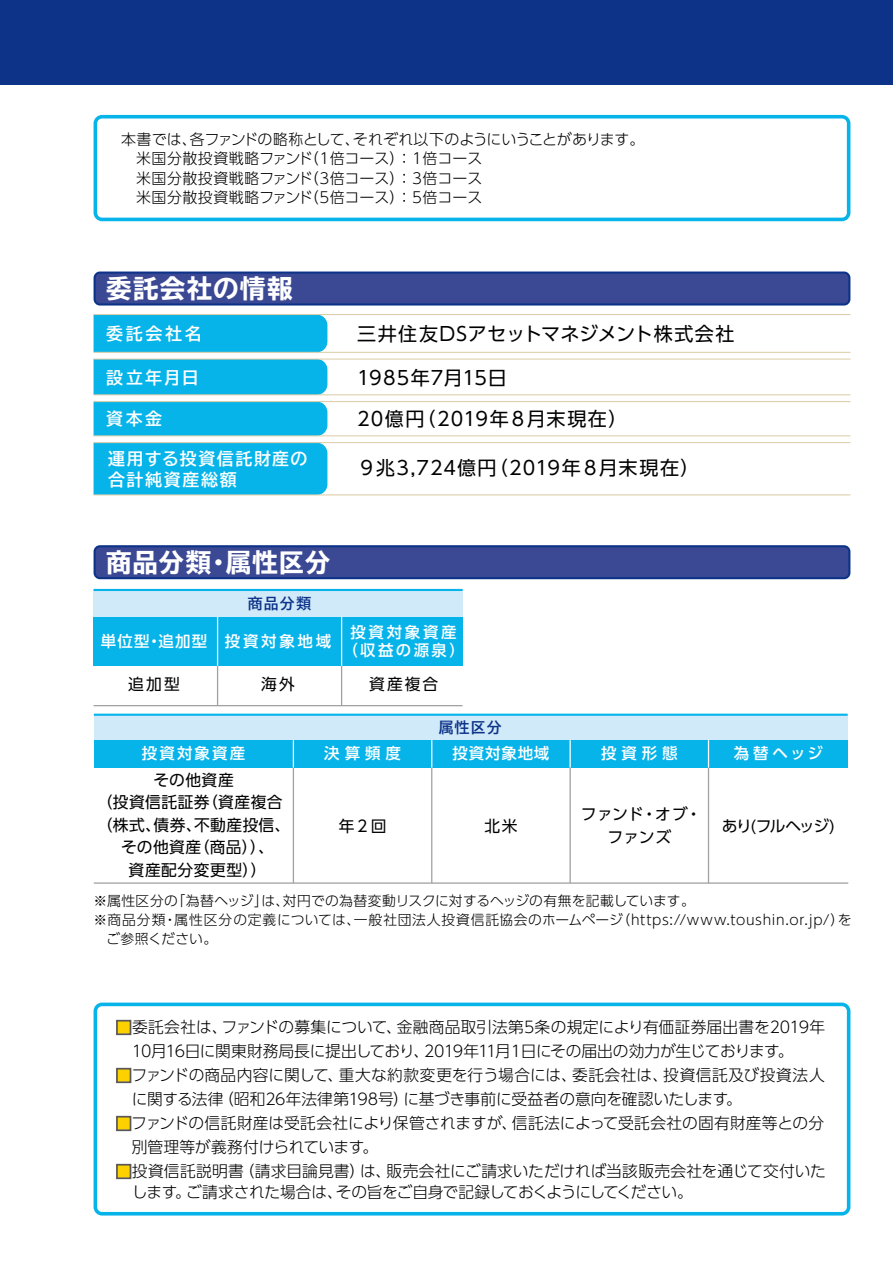
<style>
.page{position:relative;width:893px;height:1263px;background:#fff}
.page>*{position:absolute;margin:0;border:0;box-sizing:border-box;transform-origin:0 0}
.t1{font:700 expanded 25.5px "TBUD Go Std";letter-spacing:.045em;color:#fff}
.t2{font:19.05px/41.2px "UD Shin Go Pro";letter-spacing:.04em;color:#000}
.t3{font:700 16.95px/21.3px "TBUD Go Std";letter-spacing:.1em;color:#fff}
.t4{font:300 15.75px/24px "UD Shin Go Pro";letter-spacing:-.01em;color:#000}
.t5{font:15.75px/22.5px "UD Shin Go Pro";letter-spacing:.03em;color:#000;text-align:center}
.t6{font:500 15.45px "UD Shin Go Pro";letter-spacing:.155em;color:#fff}
.t7{font:500 15.45px/18.1px "UD Shin Go Pro";letter-spacing:.175em;color:#fff;text-align:center}
.t8{font:300 15px/19.5px "UD Shin Go Pro";color:#000}
.t9{font:700 14.85px "TBUD Go Std";letter-spacing:.075em;color:#0c3388}
.t10{font:300 13.8px "UD Shin Go Pro";letter-spacing:.035em;color:#000}
.t11{font:300 13.8px "UD Shin Go Pro";letter-spacing:.01em;color:#000}
.t12{font:300 13.8px "UD Shin Go Pro";color:#000}
.s1{color:#fdd000}
</style>
<div class="page">
<svg style="left:94px;top:115px;width:756px;height:106px"></svg>
<svg style="left:94px;top:1002px;width:756px;height:213px"></svg>
<div style="left:94px;top:315px;width:233px;height:37px;background:#06b4ea"></div>
<div style="left:94px;top:360px;width:233px;height:34px;background:#06b4ea"></div>
<div style="left:94px;top:402px;width:233px;height:33px;background:#06b4ea"></div>
<div style="left:94px;top:443px;width:233px;height:51px;background:#06b4ea"></div>
<hr style="left:94px;top:352px;width:756px;height:1px;background:#dbcba5">
<hr style="left:94px;top:314px;width:756px;height:1px;background:#dbcba5">
<hr style="left:94px;top:394px;width:756px;height:1px;background:#dbcba5">
<hr style="left:94px;top:359px;width:756px;height:1px;background:#dbcba5">
<hr style="left:94px;top:435px;width:756px;height:1px;background:#dbcba5">
<hr style="left:94px;top:401px;width:756px;height:1px;background:#dbcba5">
<hr style="left:94px;top:494px;width:756px;height:1px;background:#dbcba5">
<hr style="left:94px;top:442px;width:756px;height:1px;background:#dbcba5">
<svg style="left:94px;top:271px;width:756px;height:35px;background:#3a4a95"></svg>
<div style="left:94px;top:715px;width:754px;height:52px;background:#d1eafa"></div>
<div style="left:94px;top:740px;width:754px;height:27px;background:#06b4ea"></div>
<svg style="left:94px;top:545px;width:756px;height:34px;background:#364693"></svg>
<div style="left:94px;top:590px;width:369px;height:27px;background:#d1eafa"></div>
<hr style="left:94px;top:882px;width:754px;height:2px;background:#9fa0a0">
<hr style="left:293px;top:767px;width:1px;height:116px;background:#9fa0a0">
<svg style="left:293px;top:740px;width:1px;height:27px"></svg>
<div style="left:94px;top:617px;width:369px;height:49px;background:#06b4ea"></div>
<hr style="left:94px;top:705px;width:369px;height:1px;background:#9fa0a0">
<hr style="left:217px;top:666px;width:1px;height:40px;background:#9fa0a0">
<hr style="left:341px;top:666px;width:1px;height:40px;background:#9fa0a0">
<hr style="left:217px;top:617px;width:1px;height:49px;background:#fff">
<hr style="left:341px;top:617px;width:1px;height:49px;background:#fff">
<hr style="left:94px;top:589px;width:369px;height:2px;background:#06b4ea">
<hr style="left:94px;top:714px;width:754px;height:2px;background:#06b4ea">
<hr style="left:569px;top:767px;width:2px;height:116px;background:#9fa0a0">
<hr style="left:569px;top:740px;width:2px;height:27px;background:#fff">
<hr style="left:431px;top:767px;width:1px;height:116px;background:#9fa0a0">
<svg style="left:431px;top:740px;width:1px;height:27px"></svg>
<hr style="left:708px;top:767px;width:1px;height:116px;background:#9fa0a0">
<svg style="left:708px;top:740px;width:1px;height:27px"></svg>
<div style="left:116px;top:1020px;width:15px;height:15px;border:2px solid #595757"></div>
<div style="left:116px;top:1068px;width:15px;height:15px;border:2px solid #595757"></div>
<div style="left:116px;top:1116px;width:15px;height:15px;border:2px solid #595757"></div>
<div style="left:116px;top:1164px;width:15px;height:15px;border:2px solid #595757"></div>
<div style="left:0;top:0;width:893px;height:85px;background:#0c3388"></div>
<p class="t8" style="left:136px;top:129px;width:510px;text-indent:-15px">本書では、各ファンドの略称として、それぞれ以下のようにいうことがあります。米国分散投資戦略ファンド（1倍コース）：1倍コース<br>米国分散投資戦略ファンド（3倍コース）：3倍コース<br>米国分散投資戦略ファンド（5倍コース）：5倍コース</p>
<h1 class="t1" style="left:106px;top:274px;width:188px">委託会社の情報</h1>
<p class="t3" style="left:106px;top:323px;width:97px">委託会社名</p>
<p class="t3" style="left:106px;top:367px;width:94px">設立年月日</p>
<p class="t3" style="left:106px;top:408px;width:57px">資本金</p>
<p class="t3" style="left:108px;top:448px;width:201px">運用する投資信託財産の合計純資産総額</p>
<p class="t2" style="left:357px;top:313px;width:379px">三井住友DSアセットマネジメント株式会社</p>
<p class="t2" style="left:357px;top:356px;width:272px">1985年7月15日<br>20億円（2019年８月末現在）</p>
<p class="t2" style="left:357px;top:447px;width:344px">９兆3,724億円（2019年８月末現在）</p>
<h1 class="t1" style="left:106px;top:548px;width:225px">商品分類・属性区分</h1>
<p class="t6" style="left:101px;top:628px;width:108px">単位型・追加型</p>
<p class="t5" style="left:128px;top:673px;width:53px">追加型</p>
<p class="t9" style="left:248px;top:591px;width:65px">商品分類</p>
<p class="t6" style="left:225px;top:628px;width:108px">投資対象地域</p>
<p class="t5" style="left:261px;top:673px;width:35px">海外</p>
<p class="t7" style="left:342px;top:622px;width:124px">投資対象資産（収益の源泉）</p>
<p class="t5" style="left:369px;top:673px;width:71px">資産複合</p>
<p class="t9" style="left:439px;top:716px;width:64px">属性区分</p>
<p class="t6" style="left:142px;top:741px;width:105px">投資対象資産</p>
<p class="t6" style="left:324px;top:741px;width:78px">決算頻度</p>
<p class="t5" style="left:97px;top:768px;width:195px">その他資産<br>（投資信託証券（資産複合（株式、債券、不動産投信、その他資産（商品））、<br>資産配分変更型））</p>
<p class="t5" style="left:339px;top:814px;width:49px">年２回</p>
<p class="t6" style="left:452px;top:741px;width:98px">投資対象地域</p>
<p class="t5" style="left:484px;top:814px;width:35px">北米</p>
<p class="t6" style="left:601px;top:741px;width:78px">投資形態</p>
<p class="t5" style="left:581px;top:803px;width:122px">ファンド・オブ・ファンズ</p>
<p class="t6" style="left:734px;top:741px;width:91px">為替ヘッジ</p>
<p class="t5" style="left:722px;top:814px;width:115px">あり(フルヘッジ)</p>
<p class="t11" style="left:94px;top:889px;width:603px">※属性区分の「為替ヘッジ」は、対円での為替変動リスクに対するヘッジの有無を記載しています。</p>
<p class="t10" style="left:94px;top:909px;width:760px">※商品分類・属性区分の定義については、一般社団法人投資信託協会のホームページ（https://www.toushin.or.jp/）を</p>
<p class="t12" style="left:106px;top:928px;width:112px">ご参照ください。</p>
<p class="t4" style="left:132px;top:1015px;width:695px;text-indent:-16px"><span class="s1">■</span>委託会社は、ファンドの募集について、金融商品取引法第5条の規定により有価証券届出書を2019年<br>10月16日に関東財務局長に提出しており、2019年11月１日にその届出の効力が生じております。</p>
<p class="t4" style="left:132px;top:1063px;width:695px;text-indent:-16px"><span class="s1">■</span>ファンドの商品内容に関して、重大な約款変更を行う場合には、委託会社は、投資信託及び投資法人に関する法律（昭和26年法律第198号）に基づき事前に受益者の意向を確認いたします。</p>
<p class="t4" style="left:132px;top:1111px;width:694px;text-indent:-16px"><span class="s1">■</span>ファンドの信託財産は受託会社により保管されますが、信託法によって受託会社の固有財産等との分別管理等が義務付けられています。</p>
<p class="t4" style="left:132px;top:1160px;width:696px;line-height:21px;text-indent:-16px"><span class="s1">■</span>投資信託説明書（請求目論見書）は、販売会社にご請求いただければ当該販売会社を通じて交付いたします。ご請求された場合は、その旨をご自身で記録しておくようにしてください。</p>
</div>
